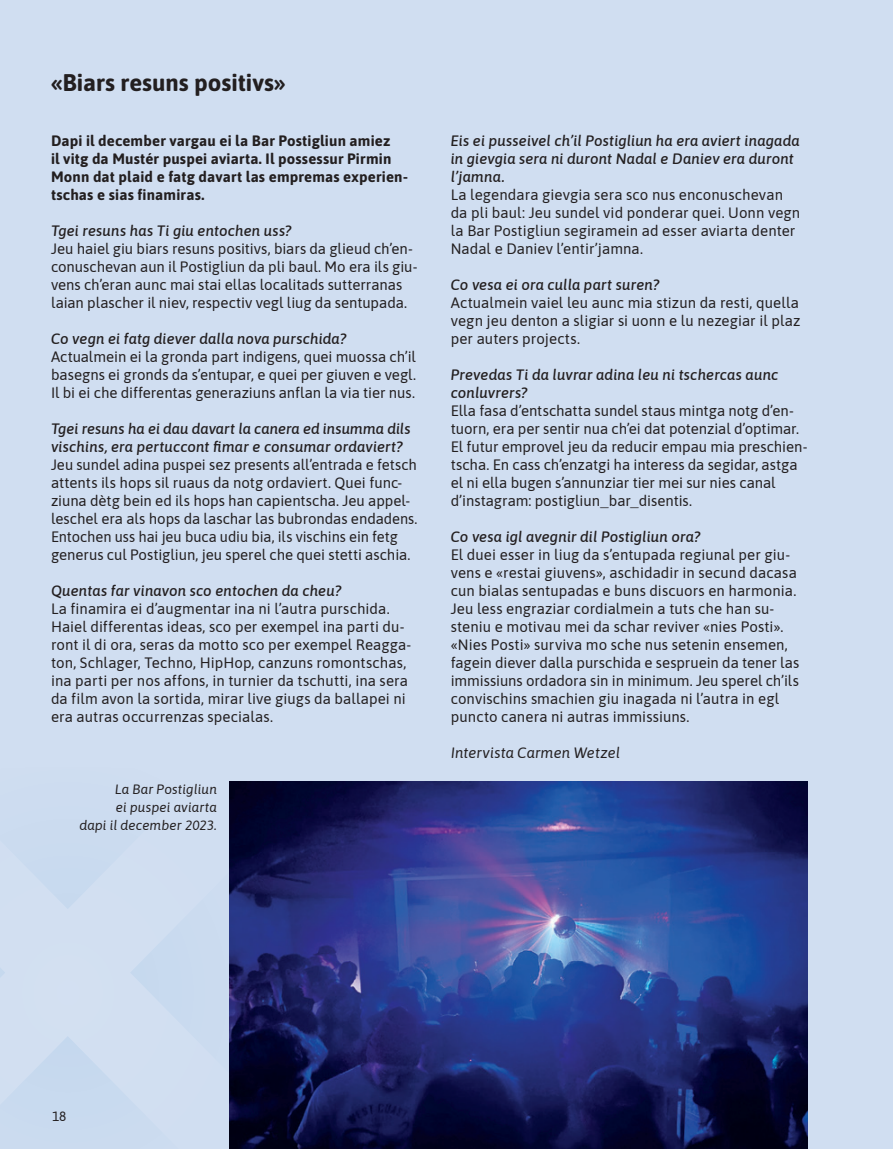
<style>
.page{position:relative;width:893px;height:1149px;background:#fff}
.page>*{position:absolute;margin:0;border:0;box-sizing:border-box;transform-origin:0 0}
.t1{font:700 24px "Asap";color:#231f20}
.t2{font:15px/18px "Asap";color:#231f20}
.t3{font:italic 500 15px/18px "Asap";letter-spacing:.01em;color:#231f20}
.t4{font:700 15px/18px "Asap";letter-spacing:.01em;color:#231f20}
.t5{font:italic 15px "Asap";letter-spacing:.005em;color:#231f20}
.t6{font:italic 13.5px/18px "Asap";letter-spacing:.01em;color:#231f20;text-align:right}
.t7{font:13.5px "Asap";color:#231f20}
</style>
<div class="page">
<div style="left:0;top:0;width:893px;height:1148px;background:#d0def1"></div>
<svg style="left:53px;top:781px;width:177px;height:367px"></svg>
<img style="left:230px;top:781px;width:578px;height:367px">
<h1 class="t1" style="left:51px;top:65px;width:236px">«Biars resuns positivs»</h1>
<p class="t4" style="left:51px;top:131px;width:357px">Dapi il december vargau ei la Bar Postigliun amiez<br>il vitg da Mustér puspei aviarta. Il possessur Pirmin Monn dat plaid e fatg davart las empremas experien&shy;tschas e sias finamiras.</p>
<p class="t3" style="left:51px;top:220px;width:242px">Tgei resuns has Ti giu entochen uss?</p>
<p class="t2" style="left:51px;top:239px;width:368px">Jeu haiel giu biars resuns positivs, biars da glieud ch’en&shy;conuschevan aun il Postigliun da pli baul. Mo era ils giu&shy;vens ch’eran aunc mai stai ellas localitads sutterranas laian plascher il niev, respectiv vegl liug da sentupada.</p>
<p class="t3" style="left:51px;top:328px;width:297px">Co vegn ei fatg diever dalla nova purschida?</p>
<p class="t2" style="left:51px;top:347px;width:367px;text-align:justify">Actualmein ei la gronda part indigens, quei muossa ch’il basegns ei gronds da s’entupar, e quei per giuven e vegl.<br>Il bi ei che differentas generaziuns anflan la via tier nus.</p>
<p class="t3" style="left:51px;top:418px;width:361px">Tgei resuns ha ei dau davart la canera ed insumma dils vischins, era pertuccont fimar e consumar ordaviert?</p>
<p class="t2" style="left:51px;top:455px;width:368px">Jeu sundel adina puspei sez presents all’entrada e fetsch attents ils hops sil ruaus da notg ordaviert. Quei func&shy;ziuna dètg bein ed ils hops han capientscha. Jeu appel&shy;leschel era als hops da laschar las bubrondas endadens.<br>Entochen uss hai jeu buca udiu bia, ils vischins ein fetg generus cul Postigliun, jeu sperel che quei stetti aschia.</p>
<p class="t3" style="left:51px;top:580px;width:292px">Quentas far vinavon sco entochen da cheu?</p>
<p class="t2" style="left:51px;top:599px;width:362px">La finamira ei d’augmentar ina ni l’autra purschida.<br>Haiel differentas ideas, sco per exempel ina parti du&shy;ront il di ora, seras da motto sco per exempel Reagga&shy;ton, Schlager, Techno, HipHop, canzuns romontschas, ina parti per nos affons, in turnier da tschutti, ina sera da film avon la sortida, mirar live giugs da ballapei ni era autras occurrenzas specialas.</p>
<p class="t6" style="left:79px;top:779px;width:139px">La Bar Postigliun<br>ei puspei aviarta<br>dapi il december 2023.</p>
<p class="t3" style="left:451px;top:130px;width:350px">Eis ei pusseivel ch’il Postigliun ha era aviert inagada in gievgia sera ni duront Nadal e Daniev era duront l’jamna.</p>
<p class="t2" style="left:451px;top:185px;width:351px">La legendara gievgia sera sco nus enconuschevan da pli baul: Jeu sundel vid ponderar quei. Uonn vegn la Bar Postigliun segiramein ad esser aviarta denter Nadal e Daniev l’entir’jamna.</p>
<p class="t3" style="left:451px;top:274px;width:210px">Co vesa ei ora culla part suren?</p>
<p class="t2" style="left:451px;top:293px;width:351px;text-align:justify">Actualmein vaiel leu aunc mia stizun da resti, quella vegn jeu denton a sligiar si uonn e lu nezegiar il plaz per auters projects.</p>
<p class="t3" style="left:451px;top:364px;width:329px">Prevedas Ti da luvrar adina leu ni tschercas aunc conluvrers?</p>
<p class="t2" style="left:451px;top:401px;width:358px">Ella fasa d’entschatta sundel staus mintga notg d’en&shy;tuorn, era per sentir nua ch’ei dat potenzial d’optimar.<br>El futur emprovel jeu da reducir empau mia preschien&shy;tscha. En cass ch’enzatgi ha interess da segidar, astga el ni ella bugen s’annunziar tier mei sur nies canal d’instagram: postigliun_bar_disentis.</p>
<p class="t3" style="left:451px;top:526px;width:251px">Co vesa igl avegnir dil Postigliun ora?</p>
<p class="t2" style="left:451px;top:545px;width:350px">El duei esser in liug da s’entupada regiunal per giu&shy;vens e «restai giuvens», aschidadir in secund dacasa cun bialas sentupadas e buns discuors en harmonia.<br>Jeu less engraziar cordialmein a tuts che han su&shy;steniu e motivau mei da schar reviver «nies Posti». «Nies Posti» surviva mo sche nus setenin ensemen, fagein diever dalla purschida e sespruein da tener las immissiuns ordadora sin in minimum. Jeu sperel ch’ils convischins smachien giu inagada ni l’autra in egl puncto canera ni autras immissiuns.</p>
<p class="t5" style="left:451px;top:742px;width:171px">Intervista Carmen Wetzel</p>
<p class="t7" style="left:52px;top:1106px;width:16px">18</p>
</div>
